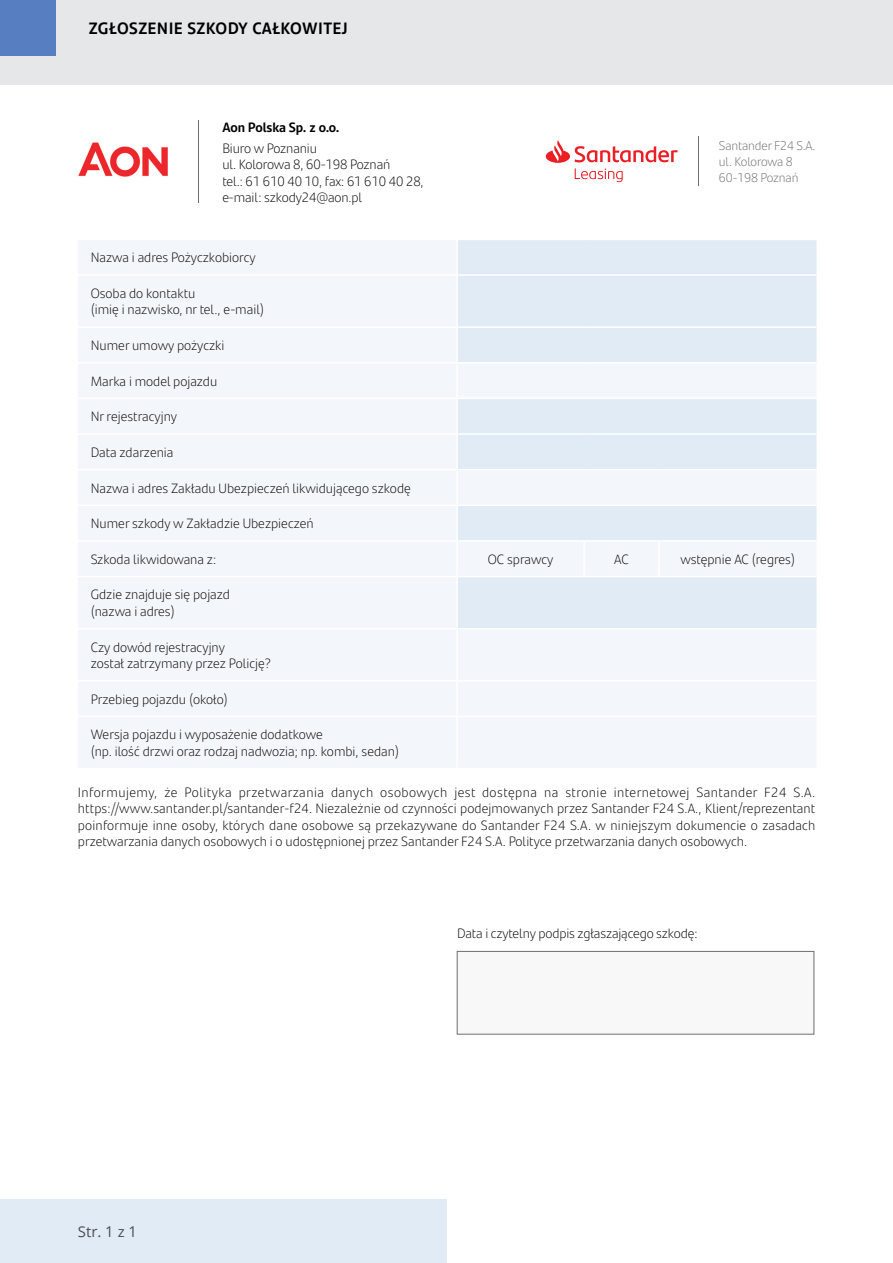
<style>
.page{position:relative;width:893px;height:1263px;background:#fff}
.page>*{position:absolute;margin:0;border:0;box-sizing:border-box;transform-origin:0 0}
.t1{font:700 16.5px "Santander Text";letter-spacing:.025em;color:#000}
.t2{font:14.85px "Open Sans";color:#4d4d4f}
.t3{font:300 13.5px/16.5px "Santander Text";color:#000}
.t4{font:700 13.5px "Santander Text";letter-spacing:-.01em;color:#000}
.t5{font:300 12.75px/15.8px "Santander Text";letter-spacing:-.01em;color:#6d6e71}
</style>
<div class="page">
<div style="left:0;top:0;width:893px;height:85px;background:#e6e7e8"></div>
<div style="left:0;top:0;width:55px;height:55px;background:#567ec0"></div>
<div style="left:0;top:1199px;width:446px;height:64px;background:#e1ebf5"></div>
<div style="left:78px;top:240px;width:738px;height:528px;background:#f3f7fb"></div>
<svg style="left:458px;top:240px;width:358px;height:388px;fill:#e1ebf5"></svg>
<hr style="left:78px;top:274px;width:379px;height:2px;background:#fff">
<hr style="left:457px;top:274px;width:127px;height:2px;background:#fff">
<hr style="left:584px;top:274px;width:75px;height:2px;background:#fff">
<hr style="left:659px;top:274px;width:157px;height:2px;background:#fff">
<hr style="left:78px;top:326px;width:379px;height:2px;background:#fff">
<hr style="left:457px;top:326px;width:127px;height:2px;background:#fff">
<hr style="left:584px;top:326px;width:75px;height:2px;background:#fff">
<hr style="left:659px;top:326px;width:157px;height:2px;background:#fff">
<hr style="left:78px;top:362px;width:379px;height:1px;background:#fff">
<hr style="left:457px;top:362px;width:127px;height:1px;background:#fff">
<hr style="left:584px;top:362px;width:75px;height:1px;background:#fff">
<hr style="left:659px;top:362px;width:157px;height:1px;background:#fff">
<hr style="left:78px;top:398px;width:379px;height:1px;background:#fff">
<hr style="left:457px;top:398px;width:127px;height:1px;background:#fff">
<hr style="left:584px;top:398px;width:75px;height:1px;background:#fff">
<hr style="left:659px;top:398px;width:157px;height:1px;background:#fff">
<hr style="left:78px;top:433px;width:379px;height:2px;background:#fff">
<hr style="left:457px;top:433px;width:127px;height:2px;background:#fff">
<hr style="left:584px;top:433px;width:75px;height:2px;background:#fff">
<hr style="left:659px;top:433px;width:157px;height:2px;background:#fff">
<hr style="left:78px;top:469px;width:379px;height:1px;background:#fff">
<hr style="left:457px;top:469px;width:127px;height:1px;background:#fff">
<hr style="left:584px;top:469px;width:75px;height:1px;background:#fff">
<hr style="left:659px;top:469px;width:157px;height:1px;background:#fff">
<hr style="left:78px;top:504px;width:379px;height:2px;background:#fff">
<hr style="left:457px;top:504px;width:127px;height:2px;background:#fff">
<hr style="left:584px;top:504px;width:75px;height:2px;background:#fff">
<hr style="left:659px;top:504px;width:157px;height:2px;background:#fff">
<hr style="left:78px;top:540px;width:379px;height:2px;background:#fff">
<hr style="left:457px;top:540px;width:127px;height:2px;background:#fff">
<hr style="left:584px;top:540px;width:75px;height:2px;background:#fff">
<hr style="left:659px;top:540px;width:157px;height:2px;background:#fff">
<hr style="left:78px;top:576px;width:379px;height:1px;background:#fff">
<hr style="left:457px;top:576px;width:127px;height:1px;background:#fff">
<hr style="left:584px;top:576px;width:75px;height:1px;background:#fff">
<hr style="left:659px;top:576px;width:157px;height:1px;background:#fff">
<hr style="left:78px;top:628px;width:379px;height:1px;background:#fff">
<hr style="left:78px;top:680px;width:379px;height:1px;background:#fff">
<hr style="left:78px;top:716px;width:379px;height:1px;background:#fff">
<hr style="left:457px;top:628px;width:127px;height:1px;background:#fff">
<hr style="left:584px;top:628px;width:75px;height:1px;background:#fff">
<hr style="left:659px;top:628px;width:157px;height:1px;background:#fff">
<hr style="left:457px;top:680px;width:127px;height:1px;background:#fff">
<hr style="left:584px;top:680px;width:75px;height:1px;background:#fff">
<hr style="left:659px;top:680px;width:157px;height:1px;background:#fff">
<hr style="left:457px;top:716px;width:127px;height:1px;background:#fff">
<hr style="left:584px;top:716px;width:75px;height:1px;background:#fff">
<hr style="left:659px;top:716px;width:157px;height:1px;background:#fff">
<hr style="left:456px;top:240px;width:2px;height:34px;background:#fff">
<hr style="left:456px;top:276px;width:2px;height:50px;background:#fff">
<hr style="left:456px;top:328px;width:2px;height:34px;background:#fff">
<hr style="left:456px;top:363px;width:2px;height:35px;background:#fff">
<hr style="left:456px;top:399px;width:2px;height:34px;background:#fff">
<hr style="left:456px;top:435px;width:2px;height:34px;background:#fff">
<hr style="left:456px;top:470px;width:2px;height:34px;background:#fff">
<hr style="left:456px;top:506px;width:2px;height:34px;background:#fff">
<hr style="left:456px;top:542px;width:2px;height:34px;background:#fff">
<hr style="left:456px;top:577px;width:2px;height:51px;background:#fff">
<hr style="left:456px;top:629px;width:2px;height:51px;background:#fff">
<hr style="left:456px;top:681px;width:2px;height:35px;background:#fff">
<hr style="left:456px;top:717px;width:2px;height:51px;background:#fff">
<hr style="left:583px;top:542px;width:2px;height:34px;background:#fff">
<hr style="left:658px;top:542px;width:2px;height:34px;background:#fff">
<div style="left:457px;top:951px;width:357px;height:83px;background:#f8f8f9;border:1px solid #6d6e71"></div>
<img style="left:78px;top:142px;width:90px;height:35px">
<hr style="left:198px;top:120px;width:1px;height:82px;background:#6d6e71">
<svg style="left:546px;top:140px;width:132px;height:42px"></svg>
<hr style="left:698px;top:137px;width:1px;height:49px;background:#6d6e71">
<p class="t1" style="left:89px;top:15px;width:260px">ZGŁOSZENIE SZKODY CAŁKOWITEJ</p>
<p class="t4" style="left:222px;top:117px;width:119px">Aon Polska Sp. z o.o.</p>
<p class="t3" style="left:222px;top:139px;width:203px">Biuro w Poznaniu<br>ul. Kolorowa 8, 60-198 Poznań<br>tel.: 61 610 40 10, fax: 61 610 40 28, e-mail: szkody24@aon.pl</p>
<p class="t5" style="left:719px;top:137px;width:98px">Santander F24 S.A. ul. Kolorowa 8<br>60-198 Poznań</p>
<p class="t3" style="left:91px;top:249px;width:167px">Nazwa i adres Pożyczkobiorcy</p>
<p class="t3" style="left:91px;top:284px;width:175px">Osoba do kontaktu<br>(imię i nazwisko, nr tel., e-mail)</p>
<p class="t3" style="left:91px;top:336px;width:135px">Numer umowy pożyczki</p>
<p class="t3" style="left:91px;top:372px;width:128px">Marka i model pojazdu</p>
<p class="t3" style="left:91px;top:408px;width:88px">Nr rejestracyjny</p>
<p class="t3" style="left:91px;top:443px;width:84px">Data zdarzenia</p>
<p class="t3" style="left:91px;top:479px;width:322px">Nazwa i adres Zakładu Ubezpieczeń likwidującego szkodę</p>
<p class="t3" style="left:91px;top:515px;width:225px">Numer szkody w Zakładzie Ubezpieczeń</p>
<p class="t3" style="left:91px;top:550px;width:127px">Szkoda likwidowana z:</p>
<p class="t3" style="left:488px;top:550px;width:67px">OC sprawcy</p>
<p class="t3" style="left:614px;top:550px;width:16px">AC</p>
<p class="t3" style="left:680px;top:550px;width:116px">wstępnie AC (regres)</p>
<p class="t3" style="left:91px;top:586px;width:141px">Gdzie znajduje się pojazd (nazwa i adres)</p>
<p class="t3" style="left:91px;top:638px;width:182px">Czy dowód rejestracyjny<br>został zatrzymany przez Policję?</p>
<p class="t3" style="left:91px;top:690px;width:139px">Przebieg pojazdu (około)</p>
<p class="t3" style="left:91px;top:726px;width:310px">Wersja pojazdu i wyposażenie dodatkowe<br>(np. ilość drzwi oraz rodzaj nadwozia; np. kombi, sedan)</p>
<p class="t3" style="left:78px;top:783px;width:739px;text-align:justify">Informujemy, że Polityka przetwarzania danych osobowych jest dostępna na stronie internetowej Santander F24 S.A. https://www.santander.pl/santander-f24. Niezależnie od czynności podejmowanych przez Santander F24 S.A., Klient/reprezentant poinformuje inne osoby, których dane osobowe są przekazywane do Santander F24 S.A. w niniejszym dokumencie o zasadach przetwarzania danych osobowych i o udostępnionej przez Santander F24 S.A. Polityce przetwarzania danych osobowych.</p>
<p class="t2" style="left:78px;top:1221px;width:61px">Str. 1 z 1</p>
<p class="t3" style="left:457px;top:924px;width:242px">Data i czytelny podpis zgłaszającego szkodę:</p>
</div>
